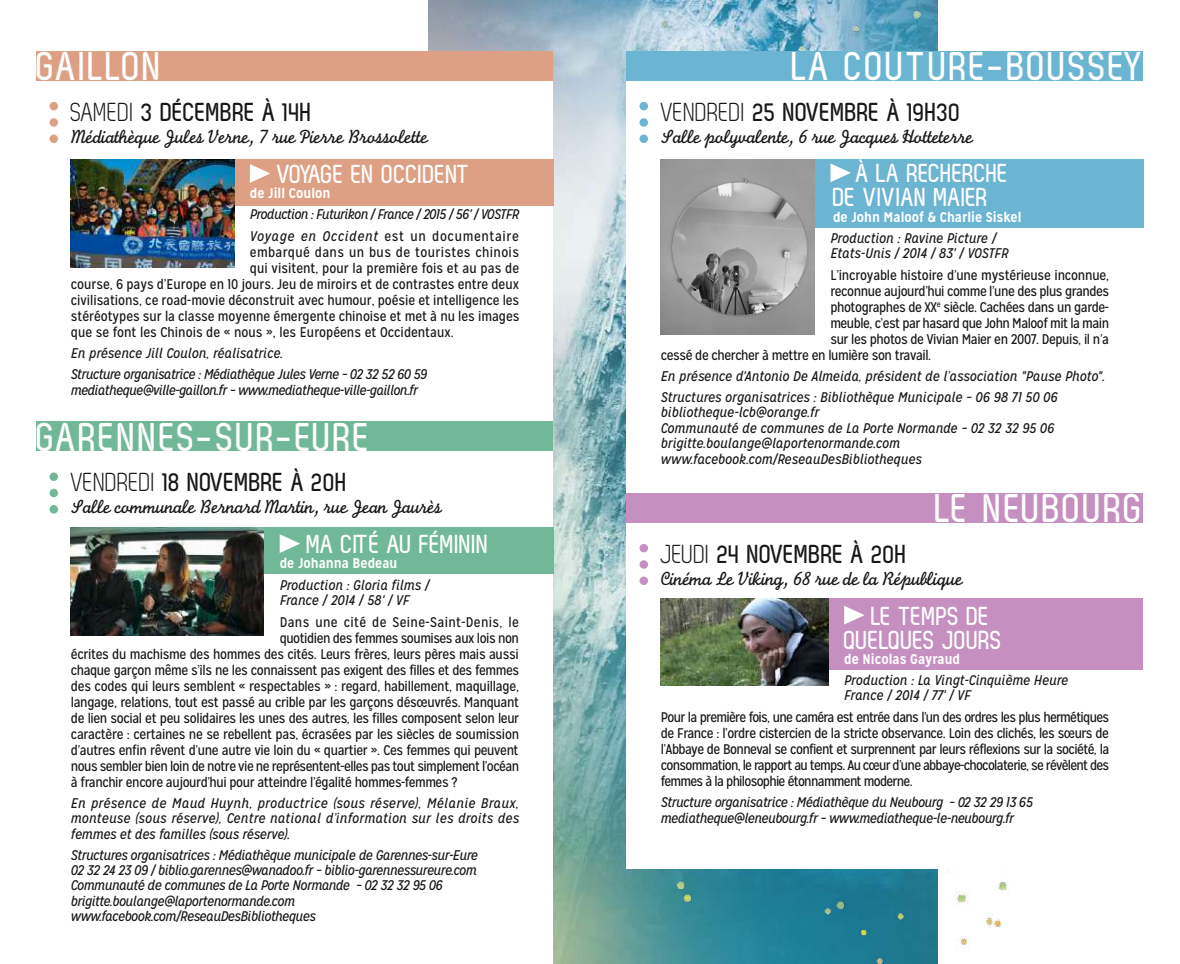
<style>
.page{position:relative;width:1180px;height:964px;background:#fff}
.page>*{position:absolute;margin:0;border:0;box-sizing:border-box;transform-origin:0 0}
.t1{font:700 40px "Zag";letter-spacing:.05em;color:#fff}
.t2{font:700 26px "Zag";color:#181716}
.t3{font:700 26px/24px "Zag";color:#fff}
.t4{font:20px "Monoline Script MT Std";letter-spacing:-.03em;color:#181716}
.t5{font:14px/16px "Mission Gothic";letter-spacing:-.025em;color:#181716;text-align:justify}
.t6{font:italic 14px/15.4px "Mission Gothic";letter-spacing:-.03em;color:#181716}
.t7{font:italic 14px/15.4px "Mission Gothic";color:#181716}
.t8{font:14px "Mission Gothic";letter-spacing:-.005em;color:#181716}
.t9{font:14px "Mission Gothic";color:#181716}
.t10{font:700 14px "Mission Gothic";color:#fff}
.t11{font:14px "Mission Gothic";letter-spacing:.025em;color:#181716}
.s1{font-family:"Zag Normal";font-weight:400}
.s2{font-style:normal}
</style>
<div class="page">
<img style="left:428px;top:0;width:211px;height:964px">
<img style="left:639px;top:0;width:369px;height:964px">
<div style="left:37px;top:51px;width:516px;height:913px;background:#fff"></div>
<div style="left:626px;top:51px;width:516px;height:818px;background:#fff"></div>
<div style="left:248px;top:527px;width:305px;height:46px;background:#71b899"></div>
<img style="left:71px;top:527px;width:193px;height:109px">
<svg style="left:279px;top:534px;width:21px;height:19px"></svg>
<div style="left:37px;top:422px;width:516px;height:29px;background:#71b899"></div>
<svg style="left:49px;top:472px;width:9px;height:41px"></svg>
<div style="left:71px;top:159px;width:482px;height:46px;background:#dda085"></div>
<svg style="left:250px;top:164px;width:20px;height:19px"></svg>
<div style="left:37px;top:51px;width:516px;height:29px;background:#dda085"></div>
<svg style="left:49px;top:102px;width:9px;height:41px"></svg>
<div style="left:819px;top:599px;width:323px;height:71px;background:#c590c0"></div>
<img style="left:660px;top:599px;width:168px;height:87px">
<svg style="left:844px;top:606px;width:20px;height:18px"></svg>
<div style="left:626px;top:493px;width:516px;height:29px;background:#c590c0"></div>
<svg style="left:639px;top:544px;width:9px;height:41px"></svg>
<div style="left:660px;top:159px;width:482px;height:68px;background:#6bb4d2"></div>
<svg style="left:830px;top:163px;width:20px;height:19px"></svg>
<div style="left:626px;top:51px;width:516px;height:29px;background:#6bb4d2"></div>
<svg style="left:639px;top:102px;width:9px;height:41px"></svg>
<img style="left:660px;top:159px;width:154px;height:175px">
<img style="left:71px;top:159px;width:163px;height:109px">
<h1 class="t1" style="left:37px;top:44px;width:123px">GAILLON</h1>
<h2 class="t2" style="left:71px;top:98px;width:242px"><span class="s1">SAMEDI</span> 3 DÉCEMBRE À 14H</h2>
<h3 class="t4" style="left:71px;top:124px;width:359px">Médiathèque Jules Verne, 7 rue Pierre Brossolette</h3>
<h2 class="t3" style="left:277px;top:162px;width:192px">VOYAGE EN OCCIDENT</h2>
<p class="t10" style="left:250px;top:185px;width:82px">de Jill Coulon</p>
<p class="t6" style="left:250px;top:204px;width:271px;line-height:21.6px">Production : Futurikon / France / 2015 / 56' / VOSTFR<br>Voyage en Occident <span class="s2">est un documentaire</span></p>
<p class="t11" style="left:250px;top:244px;width:270px">embarqué dans un bus de touristes chinois</p>
<p class="t9" style="left:250px;top:260px;width:271px">qui visitent, pour la première fois et au pas de</p>
<p class="t8" style="left:71px;top:276px;width:449px">course, 6 pays d’Europe en 10 jours. Jeu de miroirs et de contrastes entre deux</p>
<p class="t8" style="left:71px;top:292px;width:450px">civilisations, ce road-movie déconstruit avec humour, poésie et intelligence les</p>
<p class="t8" style="left:71px;top:308px;width:450px">stéréotypes sur la classe moyenne émergente chinoise et met à nu les images</p>
<p class="t9" style="left:71px;top:324px;width:384px">que se font les Chinois de « nous », les Européens et Occidentaux.</p>
<p class="t6" style="left:71px;top:343px;width:357px;line-height:21px">En présence Jill Coulon, réalisatrice.<br>Structure organisatrice : Médiathèque Jules Verne – 02 32 52 60 59</p>
<p class="t6" style="left:71px;top:382px;width:348px">mediatheque@ville-gaillon.fr – www.mediatheque-ville-gaillon.fr</p>
<h1 class="t1" style="left:37px;top:415px;width:21px">GARENNE</h1>
<h1 class="t1" style="left:178px;top:415px;width:174px">S-SUR-EURE</h1>
<h2 class="t2" style="left:71px;top:468px;width:278px"><span class="s1">VENDREDI</span> 18 NOVEMBRE À 20H</h2>
<h3 class="t4" style="left:71px;top:495px;width:372px">Salle communale Bernard Martin, rue Jean Jaurès</h3>
<h2 class="t3" style="left:307px;top:532px;width:184px">MA CITÉ AU FÉMININ</h2>
<p class="t10" style="left:279px;top:555px;width:119px">de Johanna Bedeau</p>
<p class="t7" style="left:279px;top:577px;width:151px">Production : Gloria films /<br>France / 2014 / 58' / VF</p>
<p class="t11" style="left:279px;top:613px;width:241px">Dans une cité de Seine-Saint-Denis, le</p>
<p class="t5" style="left:279px;top:630px;width:241px">quotidien des femmes soumises aux lois non</p>
<p class="t5" style="left:71px;top:646px;width:449px">écrites du machisme des hommes des cités. Leurs frères, leurs pères mais aussi</p>
<p class="t5" style="left:71px;top:662px;width:449px">chaque garçon même s’ils ne les connaissent pas exigent des filles et des femmes</p>
<p class="t5" style="left:71px;top:678px;width:449px">des codes qui leurs semblent « respectables » : regard, habillement, maquillage,</p>
<p class="t5" style="left:71px;top:694px;width:449px">langage, relations, tout est passé au crible par les garçons désœuvrés. Manquant</p>
<p class="t5" style="left:71px;top:710px;width:450px">de lien social et peu solidaires les unes des autres, les filles composent selon leur</p>
<p class="t5" style="left:71px;top:726px;width:449px">caractère : certaines ne se rebellent pas, écrasées par les siècles de soumission</p>
<p class="t5" style="left:71px;top:742px;width:449px">d’autres enfin rêvent d’une autre vie loin du « quartier ». Ces femmes qui peuvent</p>
<p class="t5" style="left:71px;top:758px;width:449px">nous sembler bien loin de notre vie ne représentent-elles pas tout simplement l’océan</p>
<p class="t5" style="left:71px;top:774px;width:388px">à franchir encore aujourd’hui pour atteindre l’égalité hommes-femmes ?</p>
<p class="t6" style="left:71px;top:795px;width:449px;text-align:justify">En présence de Maud Huynh, productrice (sous réserve), Mélanie Braux, monteuse (sous réserve), Centre national d’information sur les droits des femmes et des familles (sous réserve).</p>
<p class="t6" style="left:71px;top:847px;width:408px">Structures organisatrices : Médiathèque municipale de Garennes-sur-Eure 02 32 24 23 09 / biblio.garennes@wanadoo.fr – biblio-garennessureure.com Communauté de communes de La Porte Normande – 02 32 32 95 06 brigitte.boulange@laportenormande.com www.facebook.com/ReseauDesBibliotheques</p>
<h1 class="t1" style="left:791px;top:44px;width:352px">LA COUTURE-BOUSSEY</h1>
<h2 class="t2" style="left:660px;top:98px;width:302px"><span class="s1">VENDREDI</span> 25 NOVEMBRE À 19H30</h2>
<h3 class="t4" style="left:660px;top:124px;width:314px">Salle polyvalente, 6 rue Jacques Hotteterre</h3>
<h2 class="t3" style="left:830px;top:161px;width:180px;text-indent:26px">À LA RECHERCHE<br>DE VIVIAN MAIER</h2>
<p class="t10" style="left:832px;top:208px;width:190px">de John Maloof &amp; Charlie Siskel</p>
<p class="t7" style="left:830px;top:230px;width:180px">Production : Ravine Picture /<br>Etats-Unis / 2014 / 83' / VOSTFR</p>
<p class="t5" style="left:830px;top:267px;width:280px">L’incroyable histoire d’une mystérieuse inconnue,</p>
<p class="t5" style="left:830px;top:283px;width:280px">reconnue aujourd’hui comme l’une des plus grandes</p>
<p class="t5" style="left:830px;top:299px;width:280px">photographes de XX<sup>e</sup> siècle. Cachées dans un garde-</p>
<p class="t5" style="left:830px;top:315px;width:280px">meuble, c’est par hasard que John Maloof mit la main</p>
<p class="t5" style="left:830px;top:331px;width:280px">sur les photos de Vivian Maier en 2007. Depuis, il n’a</p>
<p class="t5" style="left:660px;top:347px;width:272px">cessé de chercher à mettre en lumière son travail.</p>
<p class="t7" style="left:660px;top:366px;width:445px;line-height:21px">En présence d'Antonio De Almeida, président de l’association "Pause Photo".<br>Structures organisatrices : Bibliothèque Municipale – 06 98 71 50 06</p>
<p class="t7" style="left:660px;top:405px;width:395px">bibliotheque-lcb@orange.fr<br>Communauté de communes de La Porte Normande – 02 32 32 95 06 brigitte.boulange@laportenormande.com www.facebook.com/ReseauDesBibliotheques</p>
<h1 class="t1" style="left:935px;top:486px;width:188px">LE NEUBOURG</h1>
<h2 class="t2" style="left:660px;top:540px;width:248px"><span class="s1">JEUDI</span> 24 NOVEMBRE À 20H</h2>
<h3 class="t4" style="left:660px;top:566px;width:303px">Cinéma Le Viking, 68 rue de la République</h3>
<h2 class="t3" style="left:844px;top:603px;width:157px;text-indent:27px">LE TEMPS DE<br>QUELQUES JOURS</h2>
<p class="t10" style="left:844px;top:650px;width:117px">de Nicolas Gayraud</p>
<p class="t7" style="left:844px;top:672px;width:226px">Production : La Vingt-Cinquième Heure<br>France / 2014 / 77' / VF</p>
<p class="t5" style="left:660px;top:709px;width:450px">Pour la première fois, une caméra est entrée dans l’un des ordres les plus hermétiques de France : l’ordre cistercien de la stricte observance. Loin des clichés, les sœurs de l’Abbaye de Bonneval se confient et surprennent par leurs réflexions sur la société, la consommation, le rapport au temps. Au cœur d’une abbaye-chocolaterie, se révèlent des femmes à la philosophie étonnamment moderne.</p>
<p class="t6" style="left:660px;top:795px;width:373px">Structure organisatrice : Médiathèque du Neubourg – 02 32 29 13 65 mediatheque@leneubourg.fr – www.mediatheque-le-neubourg.fr</p>
</div>
